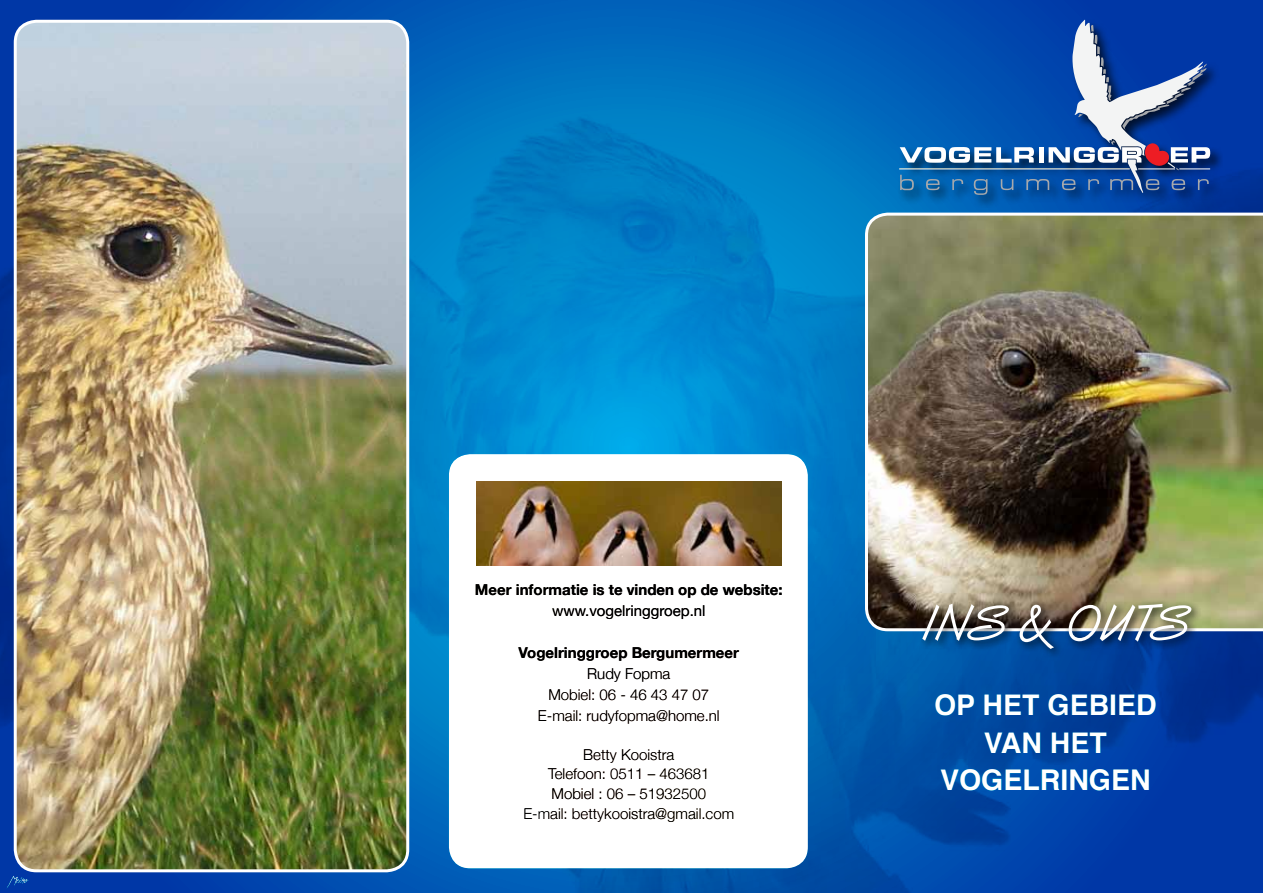
<style>
.page{position:relative;width:1263px;height:893px;background:#fff}
.page>*{position:absolute;margin:0;border:0;box-sizing:border-box;transform-origin:0 0}
.t1{font:51px "Van Dijk D";color:#fff}
.t2{font:700 28.5px/37.5px "Helvetica";color:#fff;text-align:center}
.t3{font:300 15px/19.5px "Helvetica Neue";color:#000;text-align:center}
.t4{font:700 15px "Helvetica Neue";color:#000}
.t5{font:15px "Helvetica Neue";color:#000}
</style>
<div class="page">
<img style="left:0;top:0;width:1263px;height:893px">
<img style="left:865px;top:213px;width:398px;height:418px">
<img style="left:15px;top:21px;width:393px;height:850px">
<div style="left:14px;top:20px;width:395px;height:852px;border:3px solid #fff;border-radius:21px"></div>
<img style="left:476px;top:481px;width:305px;height:84px">
<div style="left:917px;top:598px;width:284px;height:60px;background:#000;opacity:.89"></div>
<div style="left:897px;top:17px;width:326px;height:190px;background:#000;opacity:.75"></div>
<hr style="left:899px;top:169px;width:231px;height:1px;background:#fff">
<svg style="left:900px;top:20px;width:310px;height:175px;background:#2961ae"></svg>
<hr style="left:1138px;top:169px;width:37px;height:1px;background:#fff">
<hr style="left:1179px;top:169px;width:31px;height:1px;background:#fff">
<p class="t4" style="left:475px;top:580px;width:309px">Meer informatie is te vinden op de website:</p>
<p class="t5" style="left:552px;top:602px;width:155px">www.vogelringgroep.nl</p>
<p class="t4" style="left:519px;top:643px;width:222px">Vogelringgroep Bergumermeer</p>
<p class="t3" style="left:538px;top:663px;width:183px;line-height:21px">Rudy Fopma<br>Mobiel: 06 - 46 43 47 07<br>E-mail: rudyfopma@home.nl</p>
<p class="t3" style="left:523px;top:745px;width:212px">Betty Kooistra<br>Telefoon: 0511 – 463681<br>Mobiel : 06 – 51932500<br>E-mail: bettykooistra@gmail.com</p>
<h1 class="t1" style="left:922px;top:590px;width:268px">INS &amp; OUTS</h1>
<h2 class="t2" style="left:934px;top:687px;width:224px">OP HET GEBIED<br>VAN HET<br>VOGELRINGEN</h2>
</div>
